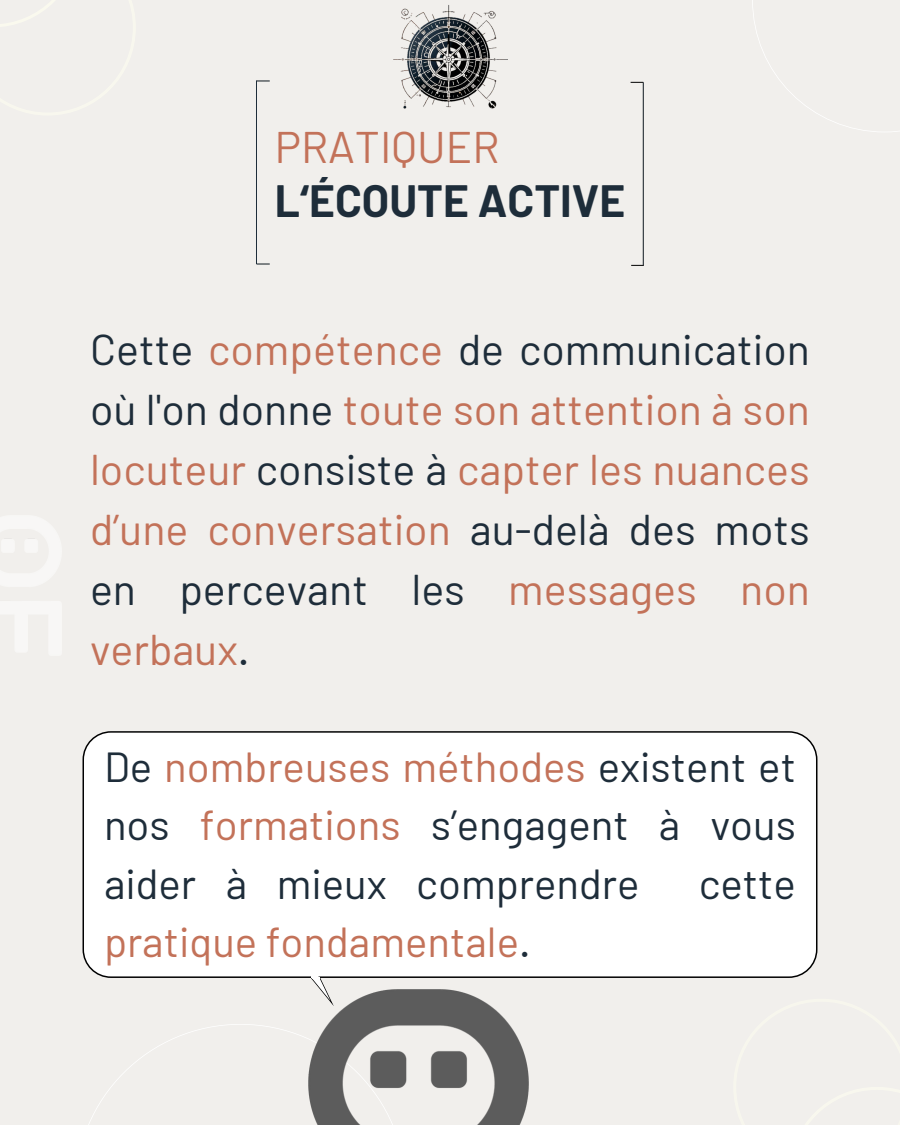
<style>
.page{position:relative;width:900px;height:1125px;background:#f1efec}
.page>*{position:absolute;margin:0;border:0;box-sizing:border-box;transform-origin:0 0}
.t1{font:700 44.2px "Barlow";color:#1e2d3a}
.t2{font:44.2px "Barlow";color:#c37259}
.t3{font:43px/60px "Barlow";color:#c37259;text-align:justify}
.t4{font:42px/58.5px "Barlow";color:#1e2d3a;text-align:justify}
.t5{font:42px "Barlow";color:#c37259}
.s1{color:#1e2d3a}
.s2{color:#c37259}
</style>
<div class="page">
<svg style="left:88px;top:1024px;width:221px;height:101px"></svg>
<svg style="left:752px;top:0;width:146px;height:132px"></svg>
<img style="left:393px;top:5px;width:114px;height:104px">
<div style="left:83px;top:731px;width:734px;height:247px;background:#fff"></div>
<svg style="left:291px;top:940px;width:43px;height:49px"></svg>
<svg style="left:256px;top:264px;width:14px;height:1px"></svg>
<svg style="left:257px;top:81px;width:13px;height:1px"></svg>
<hr style="left:256px;top:81px;width:1px;height:183px;background:#1e2d3a">
<svg style="left:631px;top:82px;width:12px;height:1px"></svg>
<svg style="left:631px;top:265px;width:13px;height:1px"></svg>
<hr style="left:643px;top:82px;width:1px;height:183px;background:#0d171f">
<img style="left:309px;top:989px;width:220px;height:136px">
<h2 class="t2" style="left:275px;top:118px;width:226px">PRATIQUER</h2>
<h1 class="t1" style="left:275px;top:173px;width:352px">L‘ÉCOUTE ACTIVE</h1>
<p class="t3" style="left:90px;top:318px;width:722px"><span class="s1">Cette</span> compétence <span class="s1">de communication où l'on donne</span> toute son attention à son locuteur <span class="s1">consiste à</span> capter les nuances d’une conversation <span class="s1">au-delà des mots en percevant les</span> messages non verbaux<span class="s1">.</span></p>
<p class="t4" style="left:104px;top:736px;width:693px">De <span class="s2">nombreuses méthodes</span> existent et nos <span class="s2">formations</span> s’engagent à vous aider à mieux comprendre</p>
<p class="t4" style="left:699px;top:853px;width:99px">cette</p>
<p class="t5" style="left:104px;top:915px;width:428px">pratique fondamentale<span class="s1">.</span></p>
</div>
